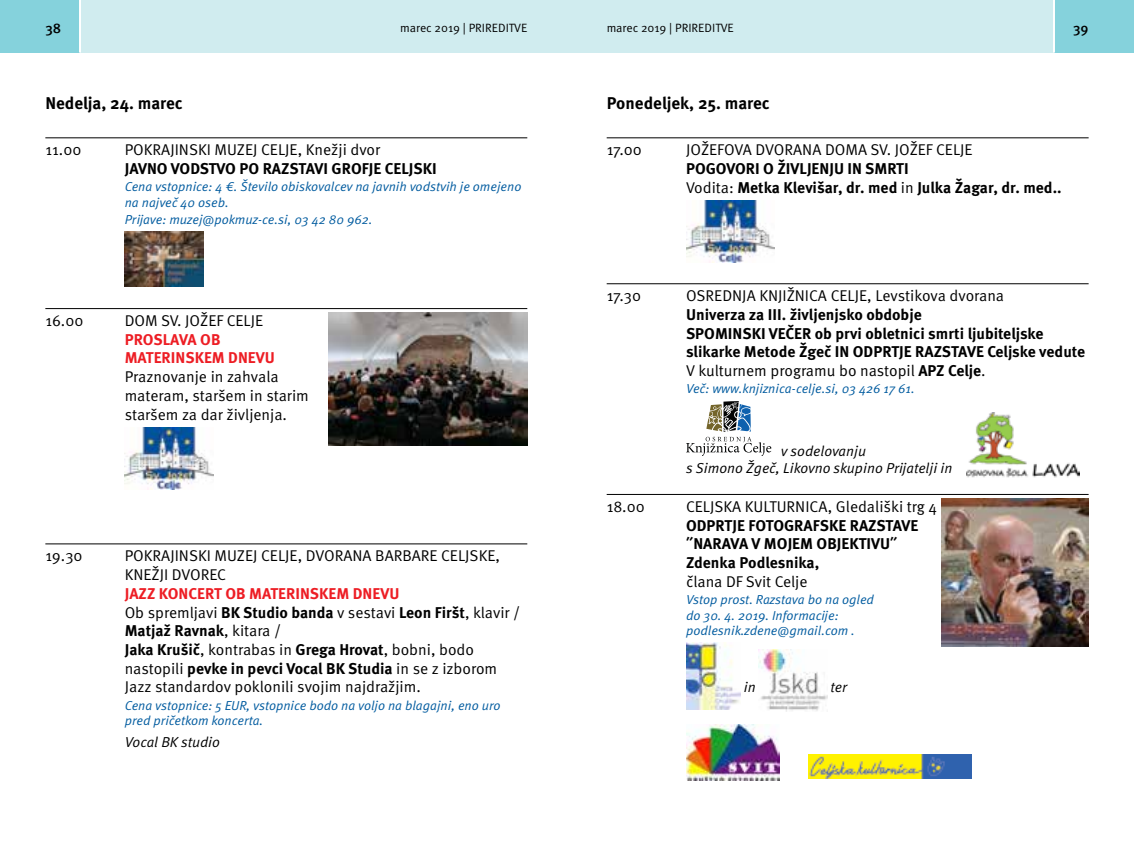
<style>
.page{position:relative;width:1134px;height:851px;background:#fff}
.page>*{position:absolute;margin:0;border:0;box-sizing:border-box;transform-origin:0 0}
.t1{font:700 17px "Meta Pro";color:#000}
.t2{font:15.6px/18.8px "Meta Pro";color:#000}
.t3{font:700 15.6px/18.8px "Meta Pro";color:#000}
.t4{font:700 15.6px/18.8px "Meta Pro";color:#ed1d24}
.t5{font:italic 14.4px/17.2px "Meta Pro";color:#000;text-align:center}
.t6{font:500 14px "Meta Pro";color:#000}
.t7{font:italic 13px/15.6px "Meta Pro";color:#005b9f}
.t8{font:12px "Meta Pro";color:#000}
.s1{font-weight:700;color:#ed1d24}
.s2{font-weight:700}
.s3{font-weight:400}
</style>
<div class="page">
<div style="left:567px;top:0;width:567px;height:53px;background:#d0ecef"></div>
<div style="left:1054px;top:0;width:80px;height:53px;background:#85d2dc"></div>
<div style="left:0;top:0;width:567px;height:53px;background:#d0ecef"></div>
<div style="left:0;top:0;width:79px;height:53px;background:#85d2dc"></div>
<hr style="left:45px;top:137px;width:482px;height:1px;background:#000">
<hr style="left:45px;top:308px;width:482px;height:1px;background:#000">
<hr style="left:45px;top:543px;width:482px;height:1px;background:#000">
<img style="left:125px;top:231px;width:78px;height:56px">
<img style="left:328px;top:313px;width:199px;height:132px">
<img style="left:125px;top:427px;width:88px;height:62px">
<hr style="left:607px;top:137px;width:482px;height:1px;background:#000">
<hr style="left:607px;top:283px;width:482px;height:1px;background:#000">
<hr style="left:607px;top:494px;width:482px;height:1px;background:#000">
<img style="left:686px;top:200px;width:88px;height:62px">
<svg style="left:686px;top:401px;width:85px;height:55px"></svg>
<img style="left:941px;top:498px;width:148px;height:148px">
<img style="left:686px;top:642px;width:54px;height:67px">
<img style="left:759px;top:649px;width:68px;height:62px">
<img style="left:686px;top:724px;width:93px;height:56px">
<img style="left:966px;top:412px;width:114px;height:66px">
<img style="left:809px;top:754px;width:162px;height:24px">
<hr style="left:79px;top:0;width:2px;height:53px;background:#fff">
<hr style="left:1053px;top:0;width:2px;height:53px;background:#fff">
<p class="t6" style="left:45px;top:20px;width:17px">38</p>
<p class="t8" style="left:400px;top:20px;width:129px">marec 2019 | PRIREDITVE</p>
<p class="t8" style="left:607px;top:20px;width:129px">marec 2019 | PRIREDITVE</p>
<p class="t6" style="left:1073px;top:20px;width:17px">39</p>
<p class="t1" style="left:45px;top:93px;width:139px">Nedelja, 24. marec</p>
<p class="t2" style="left:45px;top:141px;width:38px">11.00</p>
<p class="t2" style="left:125px;top:141px;width:257px">POKRAJINSKI MUZEJ CELJE, Knežji dvor</p>
<p class="t3" style="left:125px;top:160px;width:314px">JAVNO VODSTVO PO RAZSTAVI GROFJE CELJSKI</p>
<p class="t7" style="left:125px;top:179px;width:398px">Cena vstopnice: 4 €. Število obiskovalcev na javnih vodstvih je omejeno na največ 40 oseb.</p>
<p class="t7" style="left:125px;top:212px;width:249px">Prijave: muzej@pokmuz-ce.si, 03 42 80 962.</p>
<p class="t2" style="left:45px;top:311px;width:40px">16.00</p>
<p class="t2" style="left:125px;top:311px;width:140px">DOM SV. JOŽEF CELJE</p>
<p class="t4" style="left:125px;top:330px;width:152px">PROSLAVA OB<br>MATERINSKEM DNEVU</p>
<p class="t2" style="left:125px;top:368px;width:186px">Praznovanje in zahvala materam, staršem in starim staršem za dar življenja.</p>
<p class="t2" style="left:45px;top:547px;width:39px">19.30</p>
<p class="t2" style="left:125px;top:547px;width:377px">POKRAJINSKI MUZEJ CELJE, DVORANA BARBARE CELJSKE,<br>KNEŽJI DVOREC</p>
<p class="t2" style="left:125px;top:584px;width:397px"><span class="s1">JAZZ KONCERT OB MATERINSKEM DNEVU<br></span>Ob spremljavi <span class="s2">BK Studio banda</span> v sestavi <span class="s2">Leon Firšt</span>, klavir / <span class="s2">Matjaž Ravnak</span>, kitara /<br><span class="s2">Jaka Krušič</span>, kontrabas in <span class="s2">Grega Hrovat</span>, bobni, bodo nastopili <span class="s2">pevke in pevci Vocal BK Studia</span> in se z izborom Jazz standardov poklonili svojim najdražjim.</p>
<p class="t7" style="left:125px;top:697px;width:377px">Cena vstopnice: 5 EUR, vstopnice bodo na voljo na blagajni, eno uro pred pričetkom koncerta.</p>
<p class="t5" style="left:125px;top:734px;width:97px">Vocal BK studio</p>
<p class="t1" style="left:607px;top:93px;width:165px">Ponedeljek, 25. marec</p>
<p class="t2" style="left:607px;top:141px;width:37px">17.00</p>
<p class="t2" style="left:686px;top:141px;width:288px">JOŽEFOVA DVORANA DOMA SV. JOŽEF CELJE</p>
<p class="t3" style="left:686px;top:160px;width:377px">POGOVORI O ŽIVLJENJU IN SMRTI<br><span class="s3">Vodita:</span> Metka Klevišar, dr. med <span class="s3">in</span> Julka Žagar, dr. med..</p>
<p class="t2" style="left:607px;top:287px;width:36px">17.30</p>
<p class="t2" style="left:686px;top:287px;width:320px">OSREDNJA KNJIŽNICA CELJE, Levstikova dvorana</p>
<p class="t3" style="left:686px;top:305px;width:400px">Univerza za III. življenjsko obdobje<br>SPOMINSKI VEČER ob prvi obletnici smrti ljubiteljske slikarke Metode Žgeč IN ODPRTJE RAZSTAVE Celjske vedute <span class="s3">V kulturnem programu bo nastopil</span> APZ Celje<span class="s3">.</span></p>
<p class="t7" style="left:686px;top:381px;width:230px">Več: www.knjiznica-celje.si, 03 426 17 61.</p>
<p class="t5" style="left:686px;top:443px;width:268px">v sodelovanju<br>s Simono Žgeč, Likovno skupino Prijatelji in</p>
<p class="t2" style="left:607px;top:497px;width:40px">18.00</p>
<p class="t2" style="left:686px;top:497px;width:252px">CELJSKA KULTURNICA, Gledališki trg 4</p>
<p class="t3" style="left:686px;top:516px;width:234px">ODPRTJE FOTOGRAFSKE RAZSTAVE ˝NARAVA V MOJEM OBJEKTIVU˝<br>Zdenka Podlesnika,</p>
<p class="t2" style="left:686px;top:572px;width:123px">člana DF Svit Celje</p>
<p class="t7" style="left:686px;top:592px;width:189px">Vstop prost. Razstava bo na ogled do 30. 4. 2019. Informacije: podlesnik.zdene@gmail.com .</p>
<p class="t5" style="left:744px;top:678px;width:13px">in</p>
<p class="t5" style="left:830px;top:678px;width:18px">ter</p>
</div>
